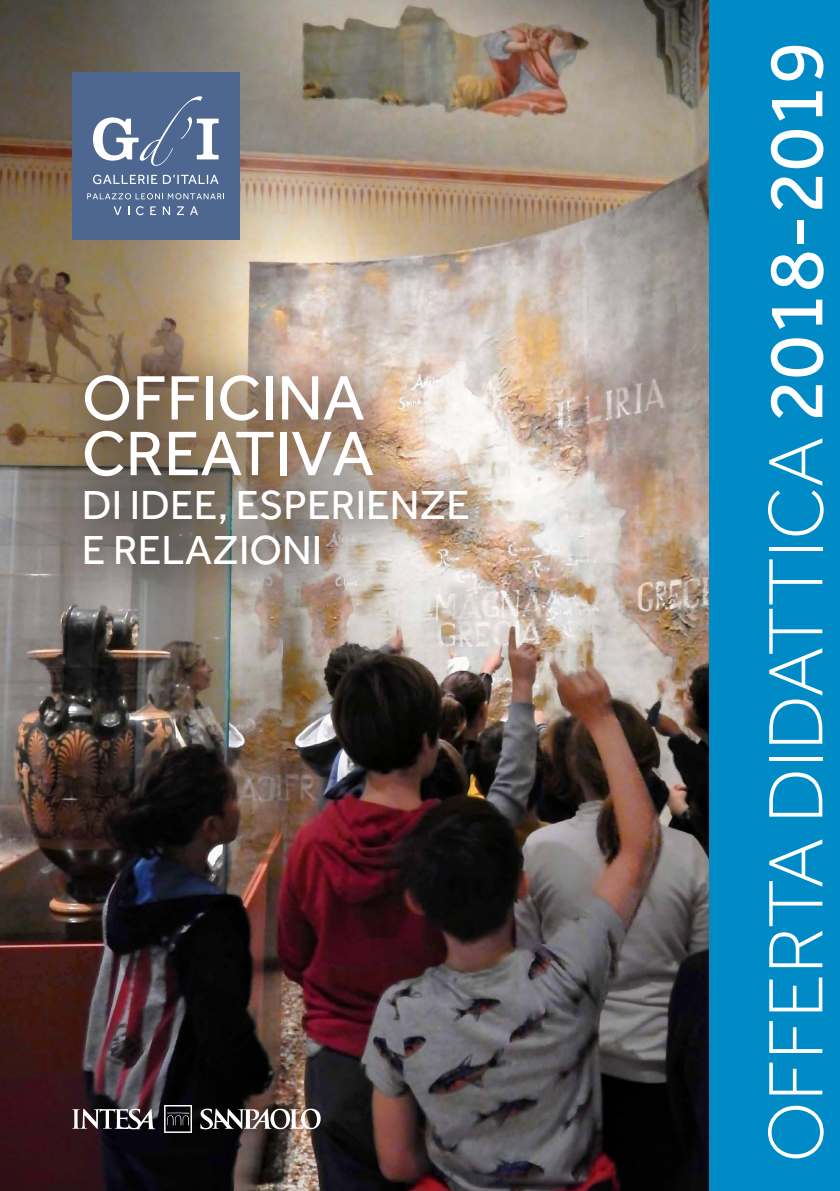
<style>
.page{position:relative;width:840px;height:1191px;background:#fff}
.page>*{position:absolute;margin:0;border:0;box-sizing:border-box;transform-origin:0 0}
.t1{font:300 79.6px "Effra";color:#fff}
.t2{font:79.6px "Effra";color:#fff}
.t3{font:64.8px "Effra";color:#fff}
.t4{font:42px/44.2px "Effra";color:#fff}
.s1{font-weight:400}
</style>
<div class="page">
<img style="left:0;top:0;width:708px;height:1191px">
<svg style="left:200px;top:1108px;width:120px;height:21px"></svg>
<svg style="left:72px;top:1108px;width:83px;height:21px"></svg>
<svg style="left:164px;top:1105px;width:28px;height:27px"></svg>
<div style="left:708px;top:0;width:131px;height:1191px;background:#008bc7"></div>
<div style="left:46px;top:336px;width:467px;height:275px;background:#28221e;opacity:.75"></div>
<div style="left:72px;top:72px;width:167px;height:167px;background:#4d6791"></div>
<svg style="left:87px;top:193px;width:137px;height:6px"></svg>
<svg style="left:93px;top:175px;width:125px;height:9px"></svg>
<svg style="left:93px;top:96px;width:125px;height:70px"></svg>
<svg style="left:113px;top:206px;width:8px;height:9px"></svg>
<svg style="left:136px;top:206px;width:8px;height:9px"></svg>
<svg style="left:150px;top:206px;width:6px;height:9px"></svg>
<svg style="left:163px;top:206px;width:7px;height:9px"></svg>
<svg style="left:177px;top:206px;width:7px;height:9px"></svg>
<svg style="left:190px;top:206px;width:8px;height:9px"></svg>
<p class="t3" style="left:82px;top:360px;width:284px">OFFICINA</p>
<p class="t3" style="left:82px;top:416px;width:293px">CREATIVA</p>
<p class="t4" style="left:82px;top:483px;width:390px">DI IDEE, ESPERIENZE<br>E RELAZIONI</p>
<p class="t1" style="left:750px;top:1162px;width:1123px;rotate:-90deg">OFFERTA DIDATTICA <span class="s1">2018-2019</span></p>
<p class="t2" style="left:748px;top:84px;width:45px;rotate:-90deg">7</p>
<p class="t2" style="left:748px;top:292px;width:45px;rotate:-90deg">6</p>
</div>
